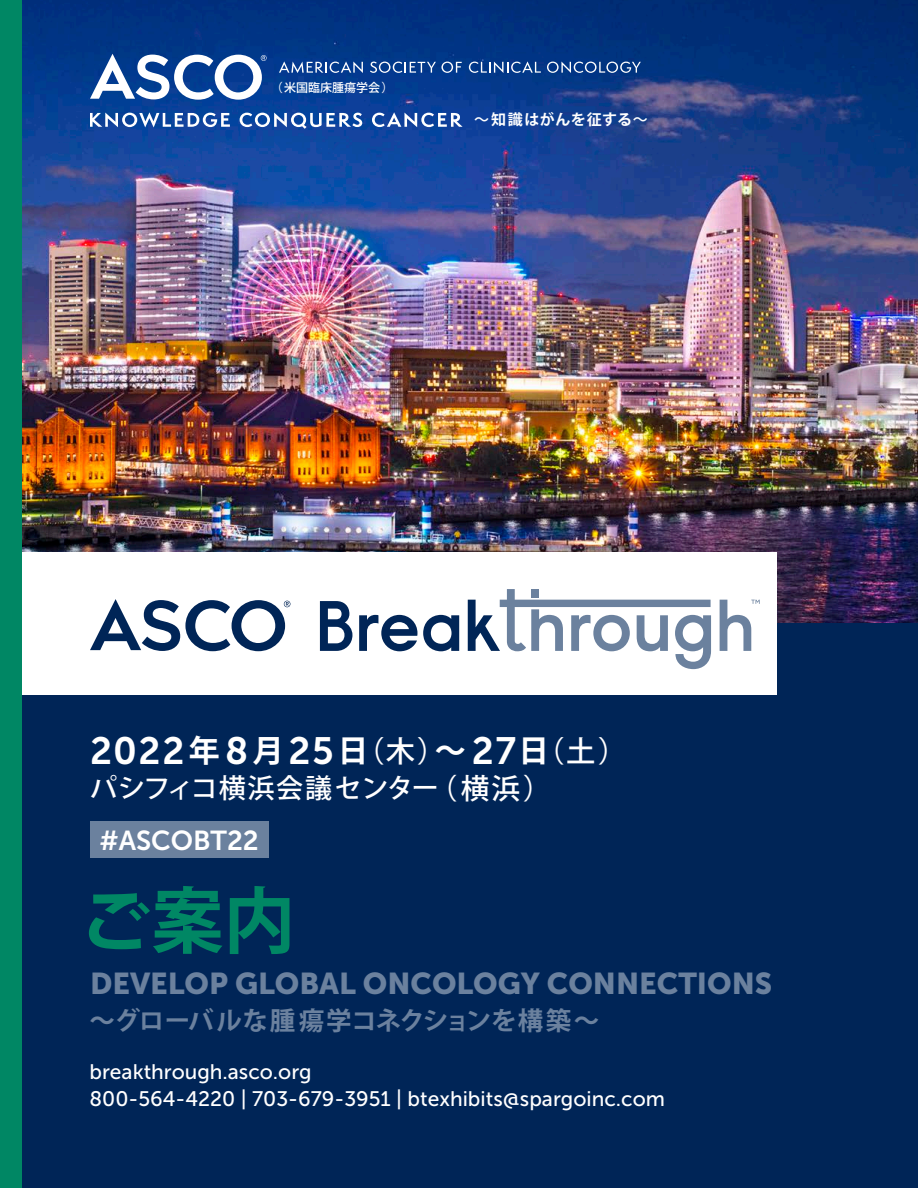
<style>
.page{position:relative;width:918px;height:1188px;background:#fff}
.page>*{position:absolute;margin:0;border:0;box-sizing:border-box;transform-origin:0 0}
.t1{font:700 72px "Koz Go Pro";color:#008764}
.t2{font:37.95px "Museo Sans 700";letter-spacing:.045em;color:#fff}
.t3{font:30px "Museo Sans 900";color:#6b819e}
.t4{font:27.3px "Museo Sans 700";color:#fff}
.t5{font:500 27px "Koz Go Pro";letter-spacing:.02em;color:#fff}
.t6{font:700 25.5px "Koz Go Pro";color:#6b819e}
.t7{font:21px/27px "Museo Sans 500";color:#fff}
.t8{font:700 15px "Koz Go Pro";letter-spacing:.04em;color:#fff}
.t9{font:500 12px "Koz Go Pro";color:#fff}
.s1{font-weight:500}
.s2{font-family:"Koz Go Pro";font-weight:700;font-size:31.05px}
.s3{font-family:"Koz Go Pro";font-weight:500;font-size:29.25px}
.s4{font-size:28.5px}
</style>
<div class="page">
<img style="left:22px;top:0;width:896px;height:624px">
<div style="left:0;top:624px;width:918px;height:564px;background:#002557"></div>
<div style="left:0;top:552px;width:777px;height:143px;background:#fff"></div>
<svg style="left:90px;top:599px;width:200px;height:52px"></svg>
<svg style="left:320px;top:601px;width:32px;height:50px"></svg>
<svg style="left:359px;top:615px;width:58px;height:36px"></svg>
<svg style="left:423px;top:615px;width:36px;height:36px"></svg>
<svg style="left:468px;top:589px;width:243px;height:80px"></svg>
<svg style="left:720px;top:600px;width:40px;height:51px"></svg>
<div style="left:90px;top:821px;width:178px;height:37px;background:#6b819e"></div>
<div style="left:0;top:0;width:22px;height:1188px;background:#008764"></div>
<svg style="left:90px;top:54px;width:177px;height:46px"></svg>
<svg style="left:90px;top:112px;width:140px;height:15px"></svg>
<svg style="left:240px;top:113px;width:122px;height:16px"></svg>
<svg style="left:372px;top:112px;width:91px;height:15px"></svg>
<svg style="left:279px;top:61px;width:84px;height:12px"></svg>
<svg style="left:370px;top:62px;width:92px;height:11px"></svg>
<svg style="left:469px;top:61px;width:72px;height:12px"></svg>
<svg style="left:547px;top:62px;width:94px;height:11px"></svg>
<p class="t9" style="left:271px;top:80px;width:124px">（米国臨床腫瘍学会）</p>
<p class="t8" style="left:474px;top:110px;width:175px"><span class="s1">～</span>知識はがんを征する<span class="s1">～</span></p>
<h2 class="t2" style="left:90px;top:730px;width:539px">2022<span class="s2">年</span>8<span class="s2">月</span>25<span class="s2">日</span><span class="s3">（木）</span><span class="s2">～</span> 27<span class="s2">日</span><span class="s3">（土）</span></h2>
<p class="t5" style="left:90px;top:771px;width:463px">パシフィコ横浜会議センター<span class="s4">（横浜）</span></p>
<h3 class="t4" style="left:99px;top:825px;width:161px">#ASCOBT22</h3>
<h1 class="t1" style="left:80px;top:874px;width:218px">ご案内</h1>
<h3 class="t3" style="left:90px;top:966px;width:684px">DEVELOP GLOBAL ONCOLOGY CONNECTIONS</h3>
<p class="t6" style="left:89px;top:1005px;width:511px">～グローバルな腫瘍学コネクションを構築～</p>
<p class="t7" style="left:90px;top:1058px;width:577px">breakthrough.asco.org<br>800-564-4220 | 703-679-3951 | btexhibits@spargoinc.com</p>
</div>
